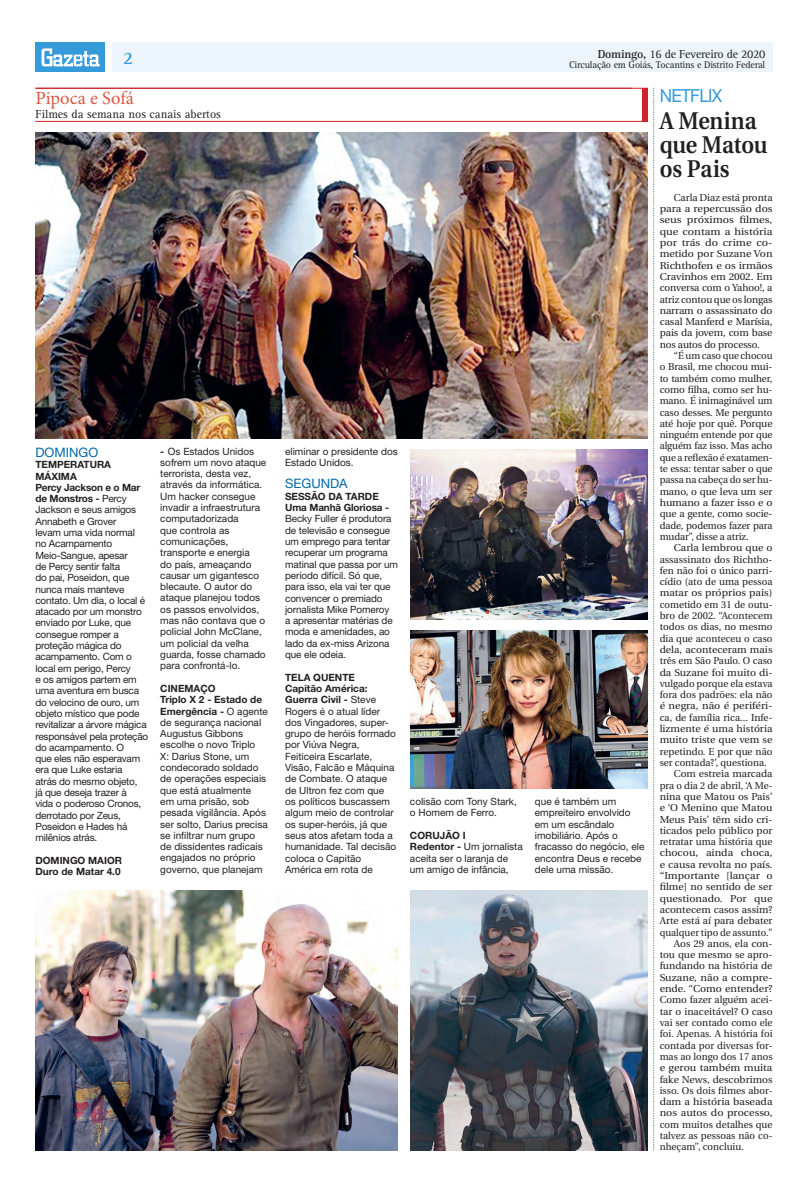
<style>
.page{position:relative;width:808px;height:1191px;background:#fff}
.page>*{position:absolute;margin:0;border:0;box-sizing:border-box;transform-origin:0 0}
.Manchete{font:600 24.2px/24px "Utopia";letter-spacing:-.01em;color:#231f20;scale:.91 1}
.t1{font:18.6px "Minion Pro";color:#d95842}
.Retranca{font:18px "Helvetica Neue";letter-spacing:-.04em;color:#349ada;scale:.95 1}
.t2{font:700 18px "Rotis Serif";color:#349ada}
.Tit_Colunas{font:13px "Helvetica Neue";color:#0067aa}
.t3{font:12px "Rotis Serif";color:#231f20}
.t4{font:12px "Rotis Serif";letter-spacing:-.02em;color:#231f20}
.txt_colunas{font:10px/11.3px "Helvetica Neue";color:#231f20}
.TExto_Corrido{font:10px/11.3px "Utopia";color:#231f20;text-align:justify}
.txt_colunas-2{font:10px/11.3px "Helvetica Neue";letter-spacing:-.02em;color:#231f20}
.TExto_Corrido-2{font:10px/11.3px "Utopia";color:#231f20;text-align:justify;scale:1.05 1}
.txt_colunas-3{font:700 10px/11.3px "Helvetica Neue";color:#231f20}
.t5{font:10px "Rotis Serif";letter-spacing:-.02em;color:#231f20}
.s1{font-weight:700}
</style>
<div class="page">
<div style="left:112px;top:43px;width:660px;height:29px;background:#ebf5fb"></div>
<div style="left:35px;top:43px;width:70px;height:29px;background:#349ada"></div>
<svg style="left:42px;top:48px;width:58px;height:18px"></svg>
<svg style="left:653px;top:88px;width:1px;height:1062px"></svg>
<div style="left:643px;top:88px;width:5px;height:34px;background:#d1232a"></div>
<hr style="left:35px;top:88px;width:613px;height:1px;background:#d1232a">
<hr style="left:35px;top:121px;width:612px;height:1px;background:#d1232a">
<img style="left:35px;top:133px;width:613px;height:305px">
<img style="left:35px;top:890px;width:363px;height:260px">
<img style="left:410px;top:890px;width:238px;height:260px">
<img style="left:410px;top:449px;width:238px;height:170px">
<img style="left:410px;top:630px;width:238px;height:158px">
<p class="t2" style="left:123px;top:48px;width:12px">2</p>
<p class="t1" style="left:35px;top:85px;width:100px">Pipoca e Sofá</p>
<p class="t3" style="left:35px;top:107px;width:187px">Filmes da semana nos canais abertos</p>
<p class="Tit_Colunas" style="left:35px;top:444px;width:64px">DOMINGO</p>
<p class="txt_colunas-3" style="left:35px;top:459px;width:77px">TEMPERATURA<br>MÁXIMA</p>
<p class="txt_colunas-2" style="left:35px;top:481px;width:114px"><span class="s1">Percy Jackson e o Mar de Monstros -</span> Percy<br>Jackson e seus amigos<br>Annabeth e Grover<br>levam uma vida normal no Acampamento<br>Meio-Sangue, apesar<br>de Percy sentir falta<br>do pai, Poseidon, que nunca mais manteve contato. Um dia, o local é atacado por um monstro enviado por Luke, que consegue romper a proteção mágica do acampamento. Com o local em perigo, Percy<br>e os amigos partem em uma aventura em busca do velocino de ouro, um objeto místico que pode revitalizar a árvore mágica responsável pela proteção do acampamento. O<br>que eles não esperavam era que Luke estaria<br>atrás do mesmo objeto,<br>já que deseja trazer à<br>vida o poderoso Cronos, derrotado por Zeus,<br>Poseidon e Hades há milênios atrás.</p>
<p class="txt_colunas-3" style="left:35px;top:854px;width:88px">DOMINGO MAIOR</p>
<p class="txt_colunas-3" style="left:35px;top:865px;width:87px">Duro de Matar 4.0</p>
<p class="txt_colunas" style="left:160px;top:445px;width:107px"><span class="s1">-</span> Os Estados Unidos sofrem um novo ataque terrorista, desta vez, através da informática.<br>Um hacker consegue invadir a infraestrutura computadorizada<br>que controla as comunicações, transporte e energia<br>do país, ameaçando causar um gigantesco blecaute. O autor do ataque planejou todos os passos envolvidos, mas não contava que o policial John McClane, um policial da velha guarda, fosse chamado para confrontá-lo.</p>
<p class="txt_colunas-3" style="left:160px;top:682px;width:57px">CINEMAÇO</p>
<p class="txt_colunas" style="left:160px;top:694px;width:109px"><span class="s1">Triplo X 2 - Estado de<br>Emergência -</span> O agente de segurança nacional<br>Augustus Gibbons escolhe o novo Triplo<br>X: Darius Stone, um condecorado soldado de operações especiais que está atualmente<br>em uma prisão, sob pesada vigilância. Após ser solto, Darius precisa se infiltrar num grupo de dissidentes radicais engajados no próprio governo, que planejam</p>
<p class="txt_colunas" style="left:285px;top:445px;width:114px">eliminar o presidente dos<br>Estado Unidos.</p>
<p class="Tit_Colunas" style="left:285px;top:476px;width:64px">SEGUNDA</p>
<p class="txt_colunas-3" style="left:285px;top:490px;width:95px">SESSÃO DA TARDE</p>
<p class="txt_colunas" style="left:285px;top:502px;width:114px"><span class="s1">Uma Manhã Gloriosa -<br></span>Becky Fuller é produtora de televisão e consegue um emprego para tentar recuperar um programa matinal que passa por um período difícil. Só que, para isso, ela vai ter que convencer o premiado jornalista Mike Pomeroy<br>a apresentar matérias de moda e amenidades, ao lado da ex-miss Arizona que ele odeia.</p>
<p class="txt_colunas-3" style="left:285px;top:671px;width:71px">TELA QUENTE</p>
<p class="txt_colunas" style="left:285px;top:682px;width:112px"><span class="s1">Capitão América:<br>Guerra Civil -</span> Steve<br>Rogers é o atual líder dos Vingadores, super&shy;grupo de heróis formado por Viúva Negra,<br>Feiticeira Escarlate,<br>Visão, Falcão e Máquina de Combate. O ataque de Ultron fez com que os políticos buscassem algum meio de controlar os super-heróis, já que seus atos afetam toda a humanidade. Tal decisão coloca o Capitão<br>América em rota de</p>
<p class="txt_colunas" style="left:410px;top:795px;width:108px">colisão com Tony Stark, o Homem de Ferro.</p>
<p class="txt_colunas-3" style="left:410px;top:829px;width:57px">CORUJÃO I</p>
<p class="txt_colunas" style="left:410px;top:841px;width:114px"><span class="s1">Redentor -</span> Um jornalista aceita ser o laranja de um amigo de infância,</p>
<p class="t4" style="left:598px;top:47px;width:169px"><span class="s1">Domingo,</span> 16 de Fevereiro de 2020</p>
<p class="t5" style="left:569px;top:59px;width:198px">Circulação em Goiás, Tocantins e Distrito Federal</p>
<p class="Retranca" style="left:660px;top:85px;width:68px">NETFLIX</p>
<p class="Manchete" style="left:660px;top:109px;width:120px">A Menina que Matou os Pais</p>
<p class="TExto_Corrido" style="left:660px;top:192px;width:114px;text-indent:14px">Carla Diaz está pronta para a repercussão dos seus próximos filmes, que contam a história por trás do crime co&shy;metido por Suzane Von Richthofen e os irmãos Cravinhos em 2002. Em conversa com o Yahoo!, a atriz contou que os longas narram o assassinato do casal Manferd e Marísia, pais da jovem, com base nos autos do processo.</p>
<p class="TExto_Corrido" style="left:660px;top:350px;width:114px;text-indent:14px">“É um caso que chocou o Brasil, me chocou mui&shy;to também como mulher, como filha, como ser hu&shy;mano. É inimaginável um caso desses. Me pergunto até hoje por quê. Porque ninguém entende por que alguém faz isso. Mas acho que a reflexão é exatamen&shy;te essa: tentar saber o que passa na cabeça do ser hu&shy;mano, o que leva um ser humano a fazer isso e o que a gente, como socie&shy;dade, podemos fazer para mudar”, disse a atriz.</p>
<p class="TExto_Corrido-2" style="left:660px;top:542px;width:109px;text-indent:14px">Carla lembrou que o assassinato dos Richtho&shy;fen não foi o único parri&shy;cídio (ato de uma pessoa matar os próprios pais) cometido em 31 de outu&shy;bro de 2002. “Acontecem todos os dias, no mesmo dia que aconteceu o caso dela, aconteceram mais três em São Paulo. O caso da Suzane foi muito di&shy;vulgado porque ela estava fora dos padrões: ela não é negra, não é periféri&shy;ca, de família rica... Infe&shy;lizmente é uma história muito triste que vem se repetindo. E por que não ser contada?’, questiona.</p>
<p class="TExto_Corrido" style="left:660px;top:768px;width:114px;text-indent:14px">Com estreia marcada pra o dia 2 de abril, ‘A Me&shy;nina que Matou os Pais’ e ‘O Menino que Matou Meus Pais’ têm sido cri&shy;ticados pelo público por retratar uma história que chocou, ainda choca, e causa revolta no país. “Importante [lançar o filme] no sentido de ser questionado. Por que acontecem casos assim?<br>Arte está aí para debater qualquer tipo de assunto.”</p>
<p class="TExto_Corrido" style="left:660px;top:938px;width:114px;text-indent:14px">Aos 29 anos, ela con&shy;tou que mesmo se apro&shy;fundando na história de Suzane, não a compre&shy;ende. “Como entender?<br>Como fazer alguém acei&shy;tar o inaceitável? O caso vai ser contado como ele foi. Apenas. A história foi contada por diversas for&shy;mas ao longo dos 17 anos e gerou também muita fake News, descobrimos isso. Os dois filmes abor&shy;dam a história baseada nos autos do processo, com muitos detalhes que talvez as pessoas não co&shy;nheçam’’, concluiu.</p>
<p class="txt_colunas" style="left:535px;top:795px;width:111px">que é também um empreiteiro envolvido em um escândalo imobiliário. Após o fracasso do negócio, ele encontra Deus e recebe dele uma missão.</p>
</div>
